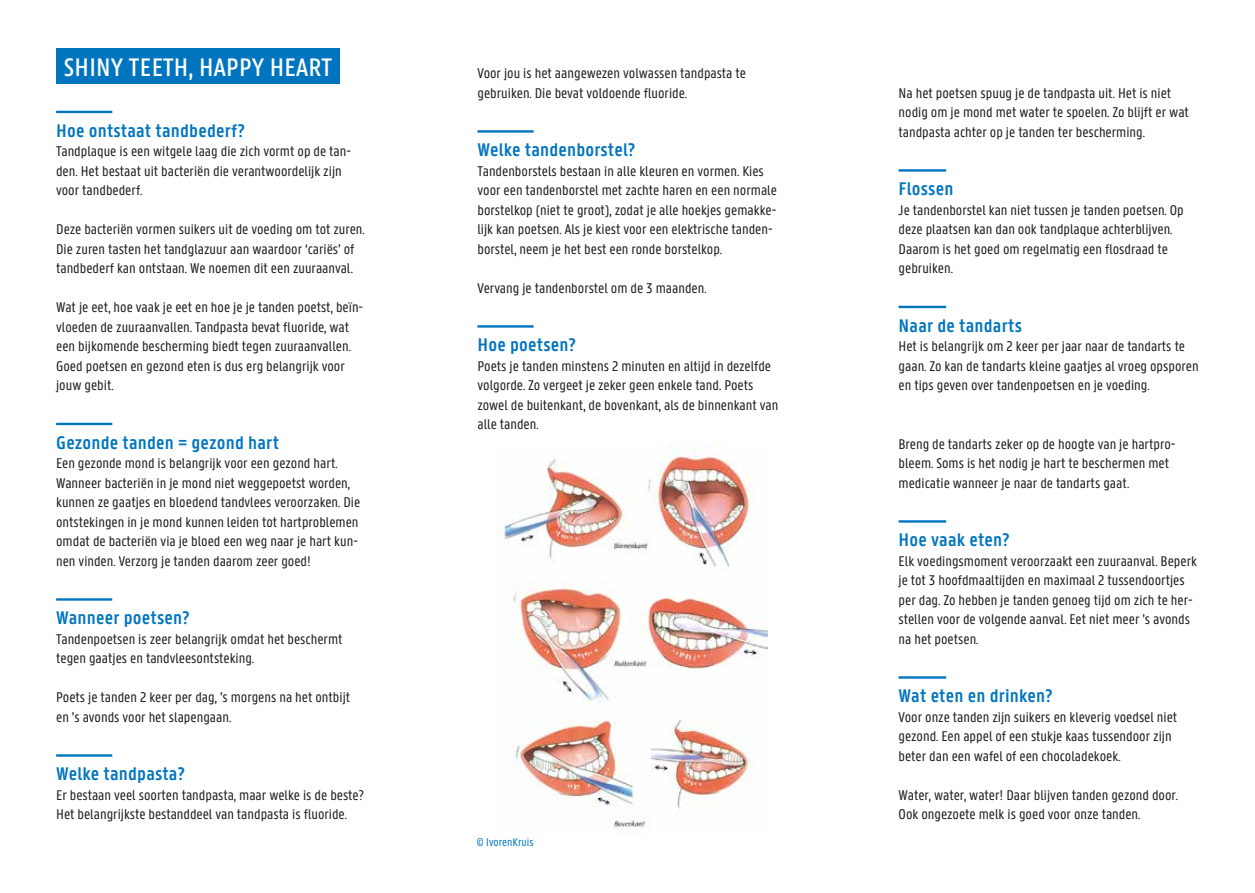
<style>
.page{position:relative;width:1255px;height:893px;background:#fff}
.page>*{position:absolute;margin:0;border:0;box-sizing:border-box;transform-origin:0 0}
.t1{font:500 27px "U Gent Panno Text";letter-spacing:.01em;color:#fff}
.t2{font:600 19.5px "U Gent Panno Text";letter-spacing:.01em;color:#0075bf}
.t3{font:15px/19.5px "U Gent Panno Text";color:#1d1d1b}
.t4{font:12px "U Gent Panno Text";color:#0075bf}
</style>
<div class="page">
<hr style="left:898px;top:169px;width:48px;height:3px;background:#0075bf">
<hr style="left:898px;top:306px;width:48px;height:2px;background:#0075bf">
<hr style="left:898px;top:520px;width:48px;height:3px;background:#0075bf">
<hr style="left:898px;top:676px;width:48px;height:3px;background:#0075bf">
<hr style="left:477px;top:130px;width:56px;height:3px;background:#0075bf">
<hr style="left:477px;top:325px;width:56px;height:3px;background:#0075bf">
<div style="left:56px;top:48px;width:283px;height:36px;background:#0075bf"></div>
<hr style="left:56px;top:111px;width:56px;height:2px;background:#0075bf">
<hr style="left:56px;top:423px;width:56px;height:2px;background:#0075bf">
<hr style="left:56px;top:598px;width:56px;height:3px;background:#0075bf">
<hr style="left:56px;top:754px;width:56px;height:3px;background:#0075bf">
<img style="left:503px;top:444px;width:265px;height:389px">
<h1 class="t1" style="left:64px;top:51px;width:270px">SHINY TEETH, HAPPY HEART</h1>
<h2 class="t2" style="left:56px;top:118px;width:190px">Hoe ontstaat tandbederf?</h2>
<p class="t3" style="left:56px;top:141px;width:296px">Tandplaque is een witgele laag die zich vormt op de tan&shy;den. Het bestaat uit bacteriën die verantwoordelijk zijn voor tandbederf.</p>
<p class="t3" style="left:56px;top:219px;width:310px">Deze bacteriën vormen suikers uit de voeding om tot zuren.<br>Die zuren tasten het tandglazuur aan waardoor ‘cariës’ of tandbederf kan ontstaan. We noemen dit een zuuraanval.</p>
<p class="t3" style="left:56px;top:297px;width:309px">Wat je eet, hoe vaak je eet en hoe je je tanden poetst, beïn&shy;vloeden de zuuraanvallen. Tandpasta bevat fluoride, wat een bijkomende bescherming biedt tegen zuuraanvallen.<br>Goed poetsen en gezond eten is dus erg belangrijk voor jouw gebit.</p>
<h2 class="t2" style="left:56px;top:430px;width:224px">Gezonde tanden = gezond hart</h2>
<p class="t3" style="left:56px;top:453px;width:306px">Een gezonde mond is belangrijk voor een gezond hart.<br>Wanneer bacteriën in je mond niet weggepoetst worden, kunnen ze gaatjes en bloedend tandvlees veroorzaken. Die ontstekingen in je mond kunnen leiden tot hartproblemen omdat de bacteriën via je bloed een weg naar je hart kun&shy;nen vinden. Verzorg je tanden daarom zeer goed!</p>
<h2 class="t2" style="left:56px;top:606px;width:135px">Wanneer poetsen?</h2>
<p class="t3" style="left:56px;top:629px;width:288px">Tandenpoetsen is zeer belangrijk omdat het beschermt tegen gaatjes en tandvleesontsteking.</p>
<p class="t3" style="left:56px;top:687px;width:296px">Poets je tanden 2 keer per dag, ’s morgens na het ontbijt en ’s avonds voor het slapengaan.</p>
<h2 class="t2" style="left:56px;top:762px;width:130px">Welke tandpasta?</h2>
<p class="t3" style="left:56px;top:785px;width:309px">Er bestaan veel soorten tandpasta, maar welke is de beste?<br>Het belangrijkste bestanddeel van tandpasta is fluoride.</p>
<p class="t3" style="left:477px;top:63px;width:270px">Voor jou is het aangewezen volwassen tandpasta te gebruiken. Die bevat voldoende fluoride.</p>
<h2 class="t2" style="left:477px;top:138px;width:159px">Welke tandenborstel?</h2>
<p class="t3" style="left:477px;top:161px;width:301px">Tandenborstels bestaan in alle kleuren en vormen. Kies voor een tandenborstel met zachte haren en een normale borstelkop (niet te groot), zodat je alle hoekjes gemakke&shy;lijk kan poetsen. Als je kiest voor een elektrische tanden&shy;borstel, neem je het best een ronde borstelkop.</p>
<p class="t3" style="left:477px;top:278px;width:231px">Vervang je tandenborstel om de 3 maanden.</p>
<h2 class="t2" style="left:477px;top:333px;width:100px">Hoe poetsen?</h2>
<p class="t3" style="left:477px;top:356px;width:302px">Poets je tanden minstens 2 minuten en altijd in dezelfde volgorde. Zo vergeet je zeker geen enkele tand. Poets zowel de buitenkant, de bovenkant, als de binnenkant van alle tanden.</p>
<p class="t4" style="left:477px;top:835px;width:58px">© IvorenKruis</p>
<p class="t3" style="left:898px;top:83px;width:292px">Na het poetsen spuug je de tandpasta uit. Het is niet nodig om je mond met water te spoelen. Zo blijft er wat tandpasta achter op je tanden ter bescherming.</p>
<h2 class="t2" style="left:898px;top:177px;width:56px">Flossen</h2>
<p class="t3" style="left:898px;top:200px;width:287px">Je tandenborstel kan niet tussen je tanden poetsen. Op deze plaatsen kan dan ook tandplaque achterblijven.<br>Daarom is het goed om regelmatig een flosdraad te gebruiken.</p>
<h2 class="t2" style="left:898px;top:313px;width:125px">Naar de tandarts</h2>
<p class="t3" style="left:898px;top:336px;width:302px">Het is belangrijk om 2 keer per jaar naar de tandarts te gaan. Zo kan de tandarts kleine gaatjes al vroeg opsporen en tips geven over tandenpoetsen en je voeding.</p>
<p class="t3" style="left:898px;top:434px;width:279px">Breng de tandarts zeker op de hoogte van je hartpro&shy;bleem. Soms is het nodig je hart te beschermen met medicatie wanneer je naar de tandarts gaat.</p>
<h2 class="t2" style="left:898px;top:528px;width:113px">Hoe vaak eten?</h2>
<p class="t3" style="left:898px;top:551px;width:300px">Elk voedingsmoment veroorzaakt een zuuraanval. Beperk je tot 3 hoofdmaaltijden en maximaal 2 tussendoortjes per dag. Zo hebben je tanden genoeg tijd om zich te her&shy;stellen voor de volgende aanval. Eet niet meer ’s avonds na het poetsen.</p>
<h2 class="t2" style="left:898px;top:684px;width:155px">Wat eten en drinken?</h2>
<p class="t3" style="left:898px;top:707px;width:280px">Voor onze tanden zijn suikers en kleverig voedsel niet gezond. Een appel of een stukje kaas tussendoor zijn beter dan een wafel of een chocoladekoek.</p>
<p class="t3" style="left:898px;top:785px;width:281px">Water, water, water! Daar blijven tanden gezond door.<br>Ook ongezoete melk is goed voor onze tanden.</p>
</div>
